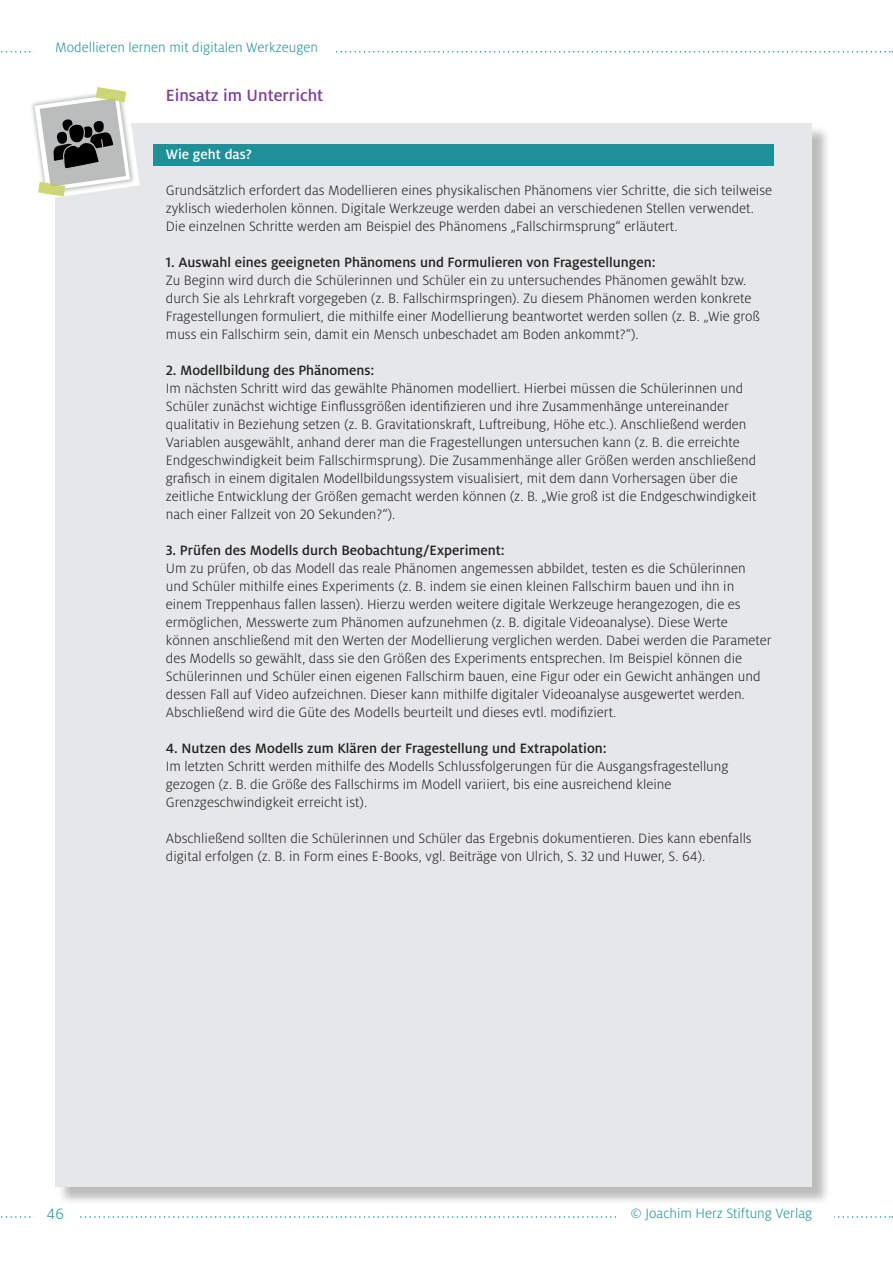
<style>
.page{position:relative;width:893px;height:1263px;background:#fff}
.page>*{position:absolute;margin:0;border:0;box-sizing:border-box;transform-origin:0 0}
.t1{font:500 18px "Milo Pro";color:#7c4099}
.Literatur{font:300 16.5px "Milo Pro";color:#1f9097}
.Fliesstext{font:300 15px/18px "Milo Pro";color:#231f20}
.Milo_medium_10p_blac{font:500 15px "Milo Pro";color:#231f20}
.Fliesstext_ohne_Rast{font:300 15px "Milo Pro";color:#1f9097}
.Milo_medium_10p_whit{font:500 15px "Milo Pro";color:#fff}
</style>
<div class="page">
<div style="left:58px;top:125px;width:773px;height:1080px;background:#231f20;opacity:.3"></div>
<div style="left:55px;top:123px;width:757px;height:1063px;background:#e6e7e9"></div>
<svg style="left:1px;top:1216px;width:892px;height:2px"></svg>
<svg style="left:1px;top:51px;width:892px;height:2px"></svg>
<div style="left:617px;top:1206px;width:195px;height:24px;background:#fff"></div>
<div style="left:153px;top:144px;width:621px;height:21px;background:#1f9097"></div>
<svg style="left:34px;top:87px;width:106px;height:111px"></svg>
<div style="left:812px;top:1203px;width:21px;height:26px;background:#fff"></div>
<div style="left:34px;top:40px;width:299px;height:24px;background:#fff"></div>
<div style="left:34px;top:1206px;width:43px;height:22px;background:#fff"></div>
<p class="Fliesstext_ohne_Rast" style="left:55px;top:39px;width:264px">Modellieren lernen mit digitalen Werkzeugen</p>
<p class="t1" style="left:166px;top:86px;width:159px">Einsatz im Unterricht</p>
<p class="Milo_medium_10p_whit" style="left:166px;top:146px;width:88px">Wie geht das?</p>
<p class="Fliesstext" style="left:166px;top:181px;width:608px">Grundsätzlich erfordert das Modellieren eines physikalischen Phänomens vier Schritte, die sich teilweise zyklisch wiederholen können. Digitale Werkzeuge werden dabei an verschiedenen Stellen verwendet.<br>Die einzelnen Schritte werden am Beispiel des Phänomens „Fallschirmsprung“ erläutert.</p>
<p class="Milo_medium_10p_blac" style="left:166px;top:254px;width:491px">1. Auswahl eines geeigneten Phänomens und Formulieren von Fragestellungen:</p>
<p class="Fliesstext" style="left:166px;top:271px;width:596px">Zu Beginn wird durch die Schülerinnen und Schüler ein zu untersuchendes Phänomen gewählt bzw. durch Sie als Lehrkraft vorgegeben (z. B. Fallschirmspringen). Zu diesem Phänomen werden konkrete Fragestellungen formuliert, die mithilfe einer Modellierung beantwortet werden sollen (z. B. „Wie groß muss ein Fallschirm sein, damit ein Mensch unbeschadet am Boden ankommt?“).</p>
<p class="Milo_medium_10p_blac" style="left:166px;top:362px;width:210px">2. Modellbildung des Phänomens:</p>
<p class="Fliesstext" style="left:166px;top:379px;width:592px">Im nächsten Schritt wird das gewählte Phänomen modelliert. Hierbei müssen die Schülerinnen und Schüler zunächst wichtige Einflussgrößen identifizieren und ihre Zusammenhänge untereinander qualitativ in Beziehung setzen (z. B. Gravitationskraft, Luftreibung, Höhe etc.). Anschließend werden Variablen ausgewählt, anhand derer man die Fragestellungen untersuchen kann (z. B. die erreichte Endgeschwindigkeit beim Fallschirmsprung). Die Zusammenhänge aller Größen werden anschließend grafisch in einem digitalen Modellbildungssystem visualisiert, mit dem dann Vorhersagen über die zeitliche Entwicklung der Größen gemacht werden können (z. B. „Wie groß ist die Endgeschwindigkeit nach einer Fallzeit von 20 Sekunden?“).</p>
<p class="Milo_medium_10p_blac" style="left:166px;top:542px;width:341px">3. Prüfen des Modells durch Beobachtung/Experiment:</p>
<p class="Fliesstext" style="left:166px;top:559px;width:607px">Um zu prüfen, ob das Modell das reale Phänomen angemessen abbildet, testen es die Schülerinnen und Schüler mithilfe eines Experiments (z. B. indem sie einen kleinen Fallschirm bauen und ihn in einem Treppenhaus fallen lassen). Hierzu werden weitere digitale Werkzeuge herangezogen, die es ermöglichen, Messwerte zum Phänomen aufzunehmen (z. B. digitale Videoanalyse). Diese Werte können anschließend mit den Werten der Modellierung verglichen werden. Dabei werden die Parameter des Modells so gewählt, dass sie den Größen des Experiments entsprechen. Im Beispiel können die Schülerinnen und Schüler einen eigenen Fallschirm bauen, eine Figur oder ein Gewicht anhängen und dessen Fall auf Video aufzeichnen. Dieser kann mithilfe digitaler Videoanalyse ausgewertet werden.<br>Abschließend wird die Güte des Modells beurteilt und dieses evtl. modifiziert.</p>
<p class="Milo_medium_10p_blac" style="left:166px;top:740px;width:442px">4. Nutzen des Modells zum Klären der Fragestellung und Extrapolation:</p>
<p class="Fliesstext" style="left:166px;top:757px;width:564px">Im letzten Schritt werden mithilfe des Modells Schlussfolgerungen für die Ausgangsfragestellung gezogen (z. B. die Größe des Fallschirms im Modell variiert, bis eine ausreichend kleine<br>Grenzgeschwindigkeit erreicht ist).</p>
<p class="Fliesstext" style="left:166px;top:829px;width:587px">Abschließend sollten die Schülerinnen und Schüler das Ergebnis dokumentieren. Dies kann ebenfalls digital erfolgen (z. B. in Form eines E-Books, vgl. Beiträge von Ulrich, S. 32 und Huwer, S. 64).</p>
<p class="Literatur" style="left:47px;top:1205px;width:19px">46</p>
<p class="Fliesstext_ohne_Rast" style="left:630px;top:1205px;width:183px">© Joachim Herz Stiftung Verlag</p>
</div>
